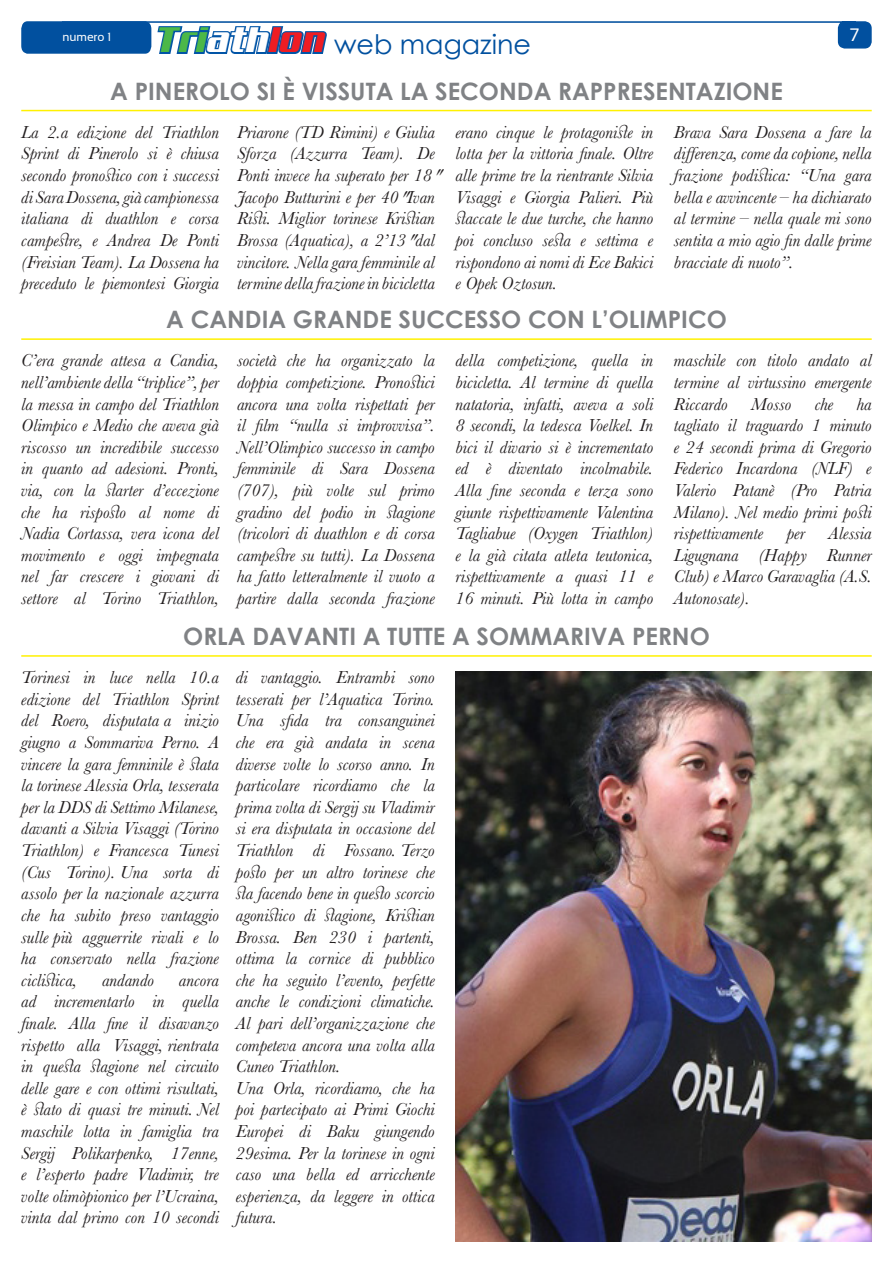
<style>
.page{position:relative;width:893px;height:1263px;background:#fff}
.page>*{position:absolute;margin:0;border:0;box-sizing:border-box;transform-origin:0 0}
.t1{font:36px "Aero";color:#4cb848}
.t2{font:27px "Century Gothic";color:#01509f}
.t3{font:700 24px "Century Gothic";color:#808285}
.t4{font:italic 18px/21.6px "Baskerville";color:#231f20;text-align:justify}
.t5{font:18px "Sansation";color:#fff}
.t6{font:12px "Sansation";color:#fff}
.s1{color:#fff}
.s2{color:#ee1d23}
</style>
<div class="page">
<svg style="left:21px;top:21px;width:851px;height:33px"></svg>
<hr style="left:21px;top:110px;width:851px;height:1px;background:#fff101">
<hr style="left:21px;top:338px;width:851px;height:2px;background:#fff101">
<hr style="left:21px;top:655px;width:851px;height:2px;background:#fff101">
<img style="left:455px;top:671px;width:417px;height:571px">
<p class="t1" style="left:156px;top:20px;width:171px">Tri<span class="s1">ath</span><span class="s2">lon</span></p>
<p class="t2" style="left:334px;top:25px;width:199px">web magazine</p>
<p class="t3" style="left:110px;top:73px;width:674px">A PINEROLO SI È VISSUTA LA SECONDA RAPPRESENTAZIONE</p>
<p class="t6" style="left:62px;top:30px;width:51px">numero 1</p>
<p class="t5" style="left:850px;top:24px;width:11px">7</p>
<p class="t4" style="left:21px;top:121px;width:199px">La 2.a edizione del Triathlon Sprint di Pinerolo si è chiusa secondo pronostico con i successi di Sara Dossena, già campionessa italiana di duathlon e corsa campestre, e Andrea De Ponti (Freisian Team). La Dossena ha preceduto le piemontesi Giorgia</p>
<p class="t4" style="left:237px;top:121px;width:199px">Priarone (TD Rimini) e Giulia Sforza (Azzurra Team). De Ponti invece ha superato per 18″ Jacopo Butturini e per 40″ Ivan Risti. Miglior torinese Kristian Brossa (Aquatica), a 2’13″ dal vincitore. Nella gara femminile al termine della frazione in bicicletta</p>
<p class="t4" style="left:455px;top:121px;width:199px">erano cinque le protagoniste in lotta per la vittoria finale. Oltre alle prime tre la rientrante Silvia Visaggi e Giorgia Palieri. Più staccate le due turche, che hanno poi concluso sesta e settima e rispondono ai nomi di Ece Bakici e Opek Oztosun.</p>
<p class="t4" style="left:674px;top:121px;width:199px">Brava Sara Dossena a fare la differenza, come da copione, nella frazione podistica: “Una gara bella e avvincente – ha dichiarato al termine – nella quale mi sono sentita a mio agio fin dalle prime bracciate di nuoto”.</p>
<p class="t3" style="left:166px;top:301px;width:562px">A CANDIA GRANDE SUCCESSO CON L’OLIMPICO</p>
<p class="t4" style="left:21px;top:350px;width:199px">C’era grande attesa a Candia, nell’ambiente della “triplice”, per la messa in campo del Triathlon Olimpico e Medio che aveva già riscosso un incredibile successo in quanto ad adesioni. Pronti, via, con la starter d’eccezione che ha risposto al nome di Nadia Cortassa, vera icona del movimento e oggi impegnata nel far crescere i giovani di settore al Torino Triathlon,</p>
<p class="t4" style="left:237px;top:350px;width:199px">società che ha organizzato la doppia competizione. Pronostici ancora una volta rispettati per il film “nulla si improvvisa”.<br>Nell’Olimpico successo in campo femminile di Sara Dossena (707), più volte sul primo gradino del podio in stagione (tricolori di duathlon e di corsa campestre su tutti). La Dossena ha fatto letteralmente il vuoto a partire dalla seconda frazione</p>
<p class="t4" style="left:455px;top:350px;width:199px">della competizione, quella in bicicletta. Al termine di quella natatoria, infatti, aveva a soli 8 secondi, la tedesca Voelkel. In bici il divario si è incrementato ed è diventato incolmabile.<br>Alla fine seconda e terza sono giunte rispettivamente Valentina Tagliabue (Oxygen Triathlon) e la già citata atleta teutonica, rispettivamente a quasi 11 e 16 minuti. Più lotta in campo</p>
<p class="t4" style="left:674px;top:350px;width:199px">maschile con titolo andato al termine al virtussino emergente Riccardo</p>
<p class="t4" style="left:674px;top:393px;width:199px;text-indent:183px">ha tagliato il traguardo 1 minuto e 24 secondi prima di Gregorio Federico Incardona (NLF) e Valerio Patanè (Pro Patria Milano). Nel medio primi posti rispettivamente</p>
<p class="t4" style="left:751px;top:393px;width:42px">Mosso</p>
<p class="t4" style="left:815px;top:393px;width:20px">che</p>
<p class="t4" style="left:674px;top:523px;width:199px;text-indent:155px">Alessia Ligugnana (Happy Runner Club) e Marco Garavaglia (A.S.<br>Autonosate).</p>
<p class="t3" style="left:183px;top:618px;width:528px">ORLA DAVANTI A TUTTE A SOMMARIVA PERNO</p>
<p class="t4" style="left:21px;top:667px;width:199px">Torinesi in luce nella 10.a edizione del Triathlon Sprint del Roero, disputata a inizio giugno a Sommariva Perno. A vincere la gara femninile è stata la torinese Alessia Orla, tesserata per la DDS di Settimo Milanese, davanti a Silvia Visaggi (Torino Triathlon) e Francesca Tunesi (Cus Torino). Una sorta di assolo per la nazionale azzurra che ha subito preso vantaggio sulle più agguerrite rivali e lo ha conservato nella frazione ciclistica,</p>
<p class="t4" style="left:787px;top:523px;width:20px">per</p>
<p class="t4" style="left:236px;top:667px;width:201px">di vantaggio. Entrambi sono tesserati per l’Aquatica Torino.<br>Una sfida tra consanguinei che era già andata in scena diverse volte lo scorso anno. In particolare ricordiamo che la prima volta di Sergij su Vladimir si era disputata in occasione del Triathlon di Fossano. Terzo posto per un altro torinese che sta facendo bene in questo scorcio agonistico di stagione, Kristian Brossa. Ben 230 i partenti, ottima la cornice di pubblico che ha seguito l’evento, perfette anche le condizioni climatiche.<br>Al pari dell’organizzazione che competeva ancora una volta alla Cuneo Triathlon.</p>
<p class="t4" style="left:236px;top:1077px;width:201px">Una Orla, ricordiamo, che ha poi partecipato ai Primi Giochi Europei di Baku giungendo 29esima. Per la torinese in ogni caso una bella ed arricchente esperienza, da leggere in ottica futura.</p>
<p class="t4" style="left:102px;top:969px;width:53px">andando</p>
<p class="t4" style="left:21px;top:969px;width:199px;text-indent:158px">ancora ad incrementarlo in quella finale. Alla fine il disavanzo rispetto alla Visaggi, rientrata in questa stagione nel circuito delle gare e con ottimi risultati, è stato di quasi tre minuti. Nel maschile lotta in famiglia tra Sergij Polikarpenko, 17enne, e l’esperto padre Vladimir, tre volte olimòpionico per l’Ucraina, vinta dal primo con 10 secondi</p>
</div>
